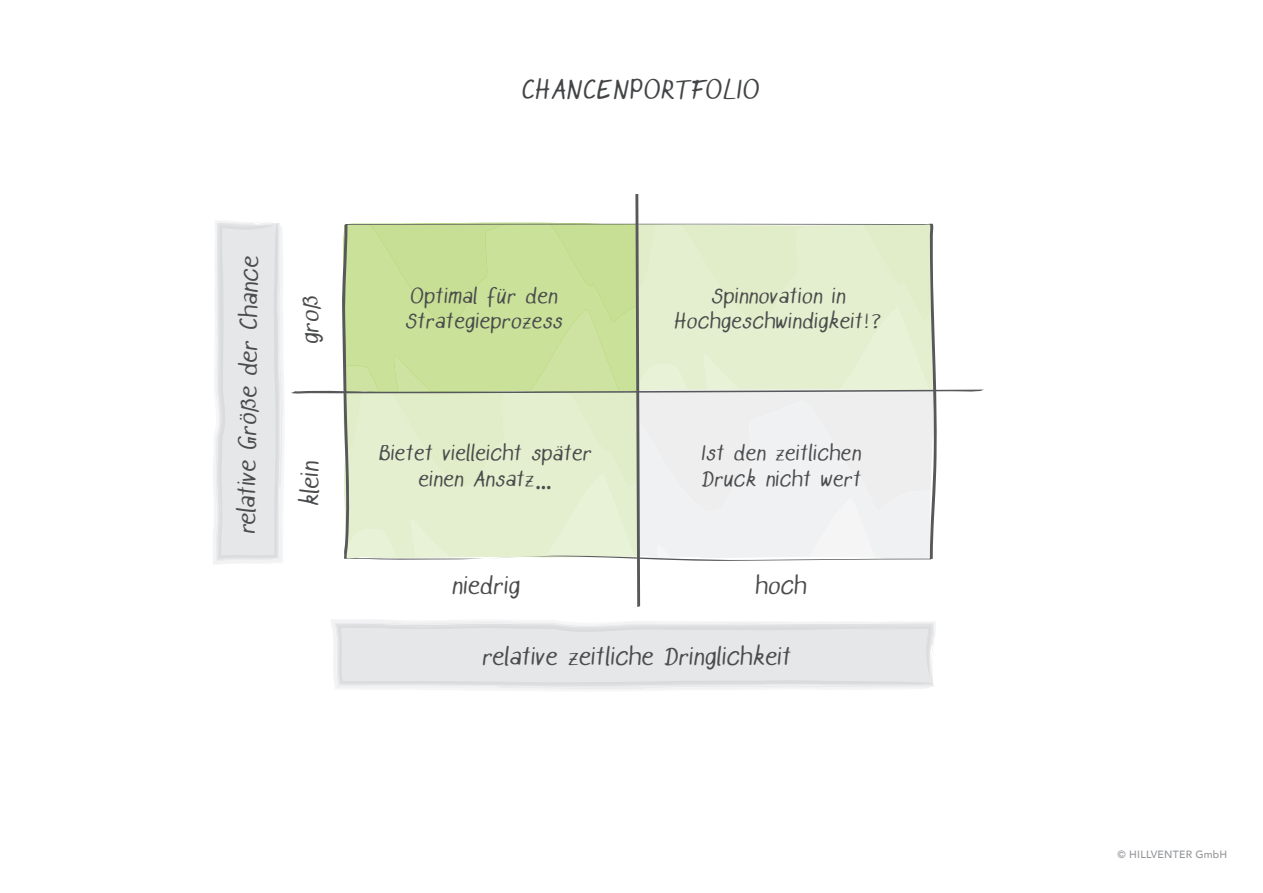
<style>
.page{position:relative;width:1263px;height:893px;background:#fff}
.page>*{position:absolute;margin:0;border:0;box-sizing:border-box;transform-origin:0 0}
.t1{font:34.5px "tom";letter-spacing:.06em;color:#424446}
.t2{font:31.65px "tom";letter-spacing:.05em;color:#4b4c4d}
.t3{font:27.6px/25.7px "tom";letter-spacing:.055em;color:#4b4c4d;text-align:center}
.t4{font:500 10.5px "Avenir";letter-spacing:.02em;color:#939598}
.s1{font-family:"Myriad Pro"}
</style>
<div class="page">
<svg style="left:331px;top:620px;width:604px;height:70px;background:#e6e7e9"></svg>
<svg style="left:213px;top:221px;width:70px;height:343px;background:#e6e7e9"></svg>
<svg style="left:291px;top:194px;width:693px;height:413px"></svg>
<p class="t1" style="left:523px;top:75px;width:237px">CHANCENPORTFOLIO</p>
<p class="t2" style="left:233px;top:533px;width:278px;rotate:-89deg">relative Größe der Chance</p>
<p class="t2" style="left:297px;top:343px;width:49px;rotate:-90deg">groß</p>
<p class="t2" style="left:297px;top:505px;width:45px;rotate:-90deg">klein</p>
<p class="t3" style="left:406px;top:284px;width:158px;text-align:left">Optimal für den<br>Strategieprozess</p>
<p class="t3" style="left:675px;top:284px;width:208px">Spinnovation in<br>Hochgeschwindigkeit!?</p>
<p class="t3" style="left:379px;top:441px;width:214px">Bietet vielleicht später einen Ansatz<span class="s1">...</span></p>
<p class="t3" style="left:702px;top:441px;width:160px;text-align:left">Ist den zeitlichen<br>Druck nicht wert</p>
<p class="t2" style="left:453px;top:573px;width:68px">niedrig</p>
<p class="t2" style="left:756px;top:573px;width:52px">hoch</p>
<p class="t2" style="left:483px;top:644px;width:309px">relative zeitliche Dringlichkeit</p>
<p class="t4" style="left:1117px;top:845px;width:111px">© HILLVENTER GmbH</p>
</div>
